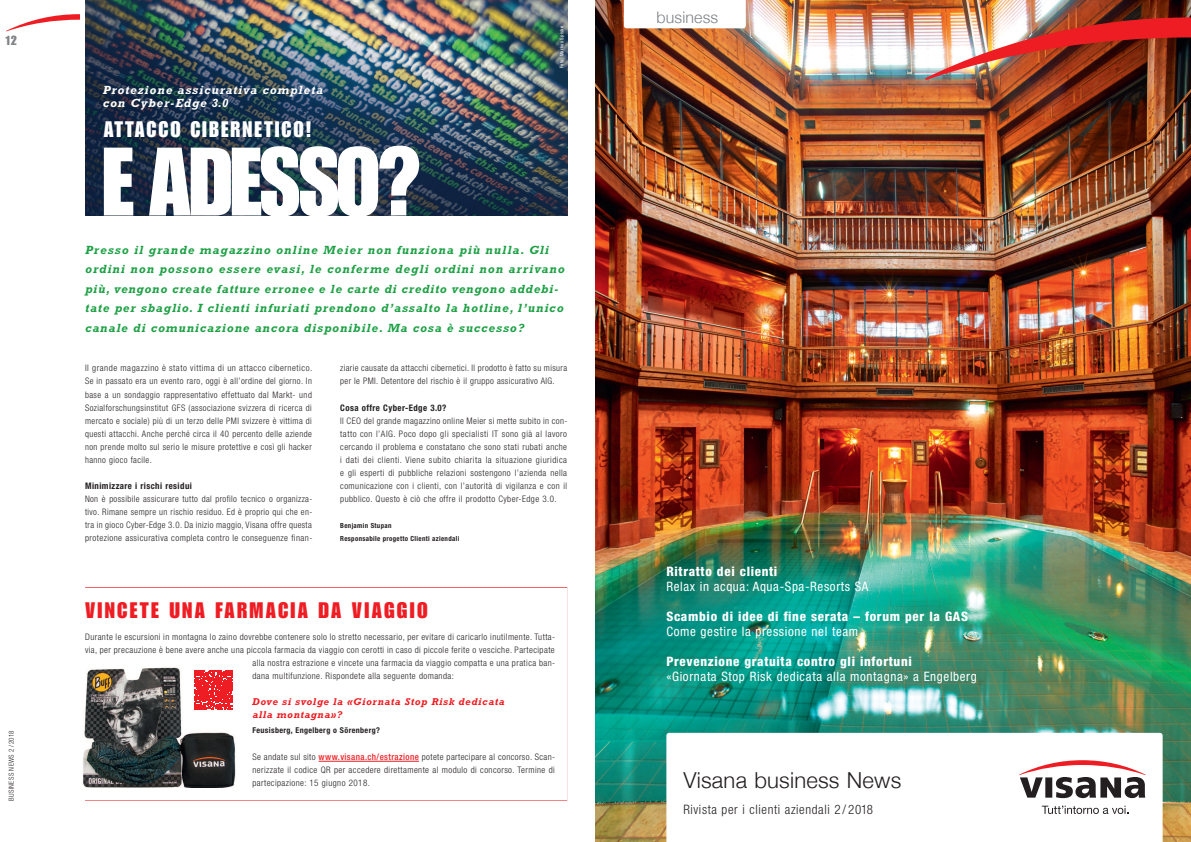
<style>
.page{position:relative;width:1191px;height:842px;background:#fff}
.page>*{position:absolute;margin:0;border:0;box-sizing:border-box;transform-origin:0 0}
.t1{font:95px "Impact";letter-spacing:-.025em;color:#fff}
.t2{font:22px "Impact";letter-spacing:.105em;color:#ee1d23}
.t3{font:22px "Impact";letter-spacing:.095em;color:#fff}
.t4{font:300 22px "Helvetica Neue";letter-spacing:.01em;color:#231f20}
.t5{font:300 16px "Helvetica Neue";letter-spacing:.01em;color:#808285}
.t6{font:condensed 13px "Helvetica Neue";letter-spacing:.05em;color:#fff}
.t7{font:800 condensed 13px "Helvetica Neue";letter-spacing:.05em;color:#fff}
.t8{font:300 condensed 13px "Helvetica Neue";letter-spacing:.05em;color:#231f20}
.t9{font:13px "Impact";color:#808285}
.t10{font:italic 700 12px/19.5px "Rockwell";letter-spacing:.08em;color:#1ea145}
.t11{font:italic 700 12px/13px "Rockwell";letter-spacing:.08em;color:#fff}
.t12{font:italic 700 10px/13px "Rockwell";letter-spacing:.07em;color:#ee1d23}
.t13{font:300 condensed 9px/13px "Helvetica Neue";letter-spacing:.05em;color:#231f20;text-align:justify}
.t14{font:700 condensed 9px "Helvetica Neue";letter-spacing:.05em;color:#231f20}
.t15{font:700 condensed 8px "Helvetica Neue";letter-spacing:.05em;color:#231f20}
.t16{font:700 condensed 7px/13px "Helvetica Neue";letter-spacing:.05em;color:#231f20}
.t17{font:300 condensed 7px "Helvetica Neue";letter-spacing:.05em;color:#231f20}
.t18{font:condensed 5px "Helvetica Neue";letter-spacing:.05em;color:#fff}
.s1{font-family:"Helvetica Neue";font-weight:900;font-stretch:condensed;font-size:96px}
.s2{font-weight:500;color:#ee1d23}
</style>
<div class="page">
<img style="left:85px;top:0;width:482px;height:215px">
<img style="left:595px;top:0;width:596px;height:842px">
<img style="left:925px;top:17px;width:266px;height:63px">
<svg style="left:666px;top:733px;width:496px;height:109px"></svg>
<svg style="left:1041px;top:806px;width:87px;height:8px"></svg>
<svg style="left:1019px;top:760px;width:126px;height:38px"></svg>
<svg style="left:624px;top:0;width:122px;height:28px"></svg>
<svg style="left:6px;top:14px;width:73px;height:17px"></svg>
<hr style="left:319px;top:761px;width:100px;height:1px;background:#ee1d23">
<img style="left:82px;top:667px;width:154px;height:120px">
<svg style="left:194px;top:671px;width:39px;height:38px"></svg>
<h3 class="t9" style="left:5px;top:35px;width:13px">12</h3>
<p class="t17" style="left:9px;top:801px;width:71px;rotate:-90deg">BUSINESS NEWS 2/2018</p>
<h3 class="t11" style="left:103px;top:83px;width:222px">Protezione assicurativa completa con Cyber-Edge 3.0</h3>
<h2 class="t3" style="left:104px;top:122px;width:209px">ATTACCO CIBERNETICO!</h2>
<h1 class="t1" style="left:102px;top:148px;width:322px">E ADESSO<span class="s1">?</span></h1>
<p class="t18" style="left:560px;top:68px;width:43px;rotate:-90deg">Foto: Markus Spiske</p>
<p class="t10" style="left:85px;top:240px;width:481px">Presso il grande magazzino online Meier non funziona più nulla. Gli ordini non possono essere evasi, le conferme degli ordini non arrivano più, vengono create fatture erronee e le carte di credito vengono addebi&shy;tate per sbaglio. I clienti infuriati prendono d’assalto la hotline, l’unico canale di comunicazione ancora disponibile. Ma cosa è successo?</p>
<p class="t13" style="left:85px;top:363px;width:229px">Il grande magazzino è stato vittima di un attacco cibernetico.<br>Se in passato era un evento raro, oggi è all’ordine del giorno. In base a un sondaggio rappresentativo effettuato dal Markt- und Sozialforschungsinstitut GFS (associazione svizzera di ricerca di mercato e sociale) più di un terzo delle PMI svizzere è vittima di questi attacchi. Anche perché circa il 40 percento delle aziende non prende molto sul serio le misure protettive e così gli hacker hanno gioco facile.</p>
<p class="t14" style="left:85px;top:482px;width:108px">Minimizzare i rischi residui</p>
<p class="t13" style="left:85px;top:493px;width:229px">Non è possibile assicurare tutto dal profilo tecnico o organizza&shy;tivo. Rimane sempre un rischio residuo. Ed è proprio qui che en&shy;tra in gioco Cyber-Edge 3.0. Da inizio maggio, Visana offre questa protezione assicurativa completa contro le conseguenze finan-</p>
<p class="t13" style="left:340px;top:363px;width:228px">ziarie causate da attacchi cibernetici. Il prodotto è fatto su misura per le PMI. Detentore del rischio è il gruppo assicurativo AIG.</p>
<p class="t14" style="left:340px;top:404px;width:108px">Cosa offre Cyber-Edge 3.0?</p>
<p class="t13" style="left:340px;top:415px;width:229px">Il CEO del grande magazzino online Meier si mette subito in con&shy;tatto con l’AIG. Poco dopo gli specialisti IT sono già al lavoro cercando il problema e constatano che sono stati rubati anche i dati dei clienti. Viene subito chiarita la situazione giuridica e gli esperti di pubbliche relazioni sostengono l’azienda nella comunicazione con i clienti, con l’autorità di vigilanza e con il pubblico. Questo è ciò che offre il prodotto Cyber-Edge 3.0.</p>
<p class="t16" style="left:340px;top:519px;width:121px">Benjamin Stupan<br>Responsabile progetto Clienti aziendali</p>
<h2 class="t2" style="left:85px;top:602px;width:344px">VINCETE UNA FARMACIA DA VIAGGIO</h2>
<p class="t13" style="left:85px;top:631px;width:471px">Durante le escursioni in montagna lo zaino dovrebbe contenere solo lo stretto necessario, per evitare di caricarlo inutilmente. Tutta-</p>
<p class="t13" style="left:85px;top:644px;width:471px">via, per precauzione è bene avere anche una piccola farmacia da viaggio con cerotti in caso di piccole ferite o vesciche. Partecipate</p>
<p class="t13" style="left:252px;top:657px;width:304px">alla nostra estrazione e vincete una farmacia da viaggio compatta e una pratica ban-</p>
<p class="t13" style="left:252px;top:670px;width:203px">dana multifunzione. Rispondete alla seguente domanda:</p>
<p class="t12" style="left:252px;top:695px;width:254px">Dove si svolge la «Giornata Stop Risk dedicata alla montagna»?</p>
<p class="t15" style="left:252px;top:727px;width:129px">Feusisberg, Engelberg o Sörenberg?</p>
<p class="t13" style="left:252px;top:751px;width:304px">Se andate sul sito <span class="s2">www.visana.ch/estrazione</span> potete partecipare al concorso. Scan - nerizzate il codice QR per accedere direttamente al modulo di concorso. Termine di partecipazione: 15 giugno 2018.</p>
<h3 class="t5" style="left:656px;top:8px;width:63px">business</h3>
<h3 class="t7" style="left:666px;top:567px;width:112px">Ritratto dei clienti</h3>
<h3 class="t6" style="left:666px;top:582px;width:203px">Relax in acqua: Aqua-Spa-Resorts SA</h3>
<h3 class="t7" style="left:666px;top:612px;width:303px">Scambio di idee di fine serata – forum per la GAS</h3>
<h3 class="t6" style="left:666px;top:627px;width:193px">Come gestire la pressione nel team</h3>
<h3 class="t7" style="left:666px;top:657px;width:247px">Prevenzione gratuita contro gli infortuni</h3>
<h3 class="t6" style="left:666px;top:672px;width:312px">«Giornata Stop Risk dedicata alla montagna» a Engelberg</h3>
<h2 class="t4" style="left:683px;top:766px;width:219px">Visana business News</h2>
<h3 class="t8" style="left:683px;top:804px;width:191px">Rivista per i clienti aziendali 2/2018</h3>
</div>
